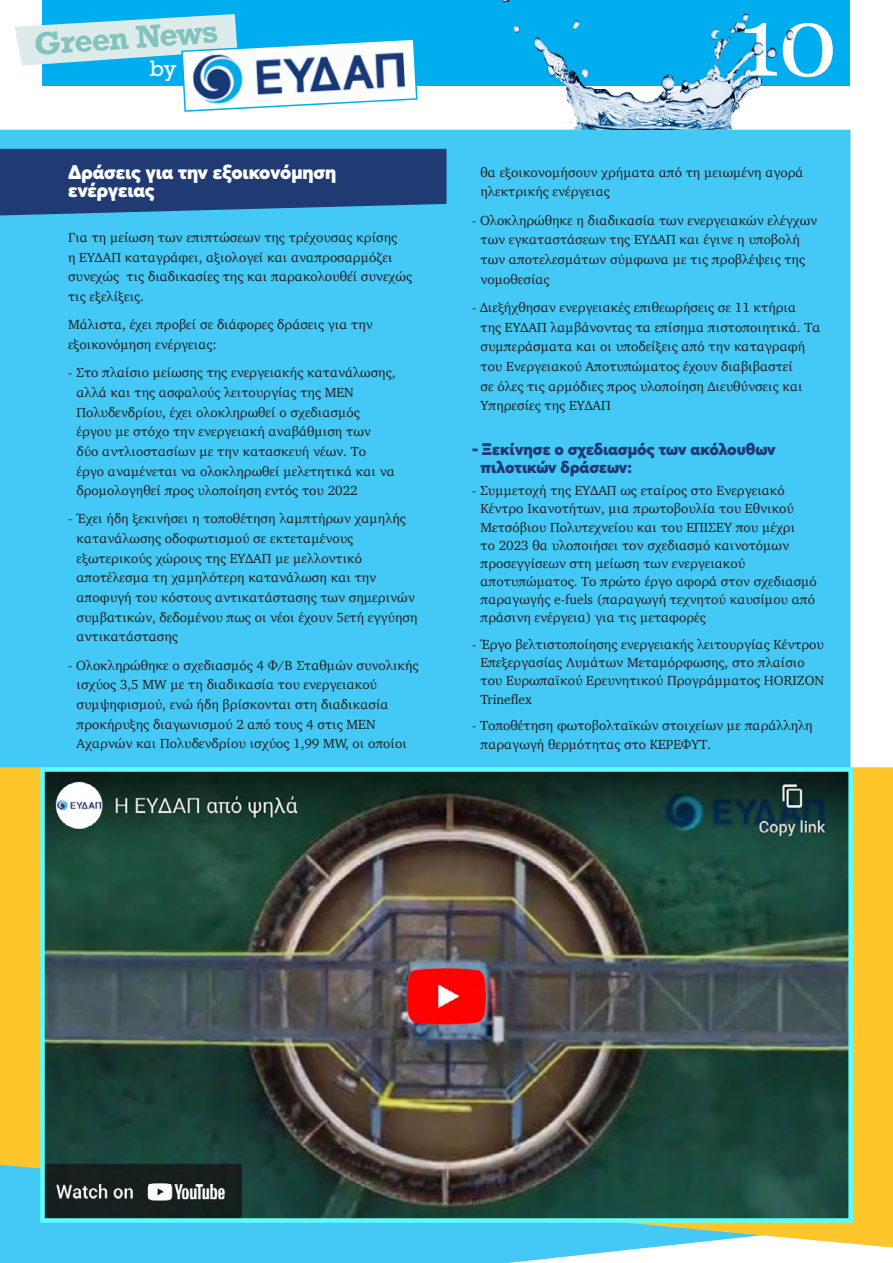
<style>
.page{position:relative;width:893px;height:1263px;background:#fff}
.page>*{position:absolute;margin:0;border:0;box-sizing:border-box;transform-origin:0 0}
.t1{font:97.5px "Georgia";color:#fff}
.t2{font:700 29.85px "Rockwell";color:#82c3bd}
.t3{font:21px "Rockwell";color:#fff}
.t4{font:900 19.5px/18.1px "Averta";letter-spacing:-.005em;color:#fff}
.t5{font:900 16.5px/18.1px "Averta";letter-spacing:-.005em;color:#203a73}
.t6{font:13.5px/19.6px "Charter";color:#231f20}
</style>
<div class="page">
<div style="left:0;top:130px;width:850px;height:1133px;background:#44c8f5"></div>
<svg style="left:0;top:149px;width:446px;height:66px;background:#22457d"></svg>
<svg style="left:0;top:767px;width:893px;height:480px;background:#c0c872"></svg>
<div style="left:43px;top:0;width:807px;height:85px;background:#00aeef"></div>
<svg style="left:15px;top:14px;width:403px;height:98px"></svg>
<img style="left:502px;top:0;width:317px;height:130px">
<img style="left:45px;top:772px;width:803px;height:446px">
<div style="left:40px;top:767px;width:813px;height:456px;border:4px solid #5efcfb"></div>
<h2 class="t2" style="left:33px;top:25px;width:186px;rotate:-4deg">Green News</h2>
<h3 class="t3" style="left:150px;top:55px;width:28px">by</h3>
<h3 class="t4" style="left:68px;top:162px;width:270px">Δράσεις για την εξοικονόμηση ενέργειας</h3>
<p class="t6" style="left:68px;top:228px;width:345px">Για τη μείωση των επιπτώσεων της τρέχουσας κρίσης<br>η ΕΥΔΑΠ καταγράφει, αξιολογεί και αναπροσαρμόζει συνεχώς τις διαδικασίες της και παρακολουθεί́συνεχώς τις εξελίξεις.</p>
<p class="t6" style="left:68px;top:315px;width:306px">Μάλιστα, έχει προβεί σε διάφορες δράσεις για την εξοικονόμηση ενέργειας:</p>
<p class="t6" style="left:77px;top:363px;width:320px;text-indent:-9px">- Στο πλαίσιο μείωσης της ενεργειακής κατανάλωσης, αλλά και της ασφαλούς λειτουργίας της ΜΕΝ Πολυδενδρίου, έχει ολοκληρωθεί ο σχεδιασμός έργου με στόχο την ενεργειακή αναβάθμιση των δύο αντλιοστασίων με την κατασκευή νέων. Το έργο αναμένεται να ολοκληρωθεί μελετητικά και να δρομολογηθεί προς υλοποίηση εντός του 2022</p>
<p class="t6" style="left:77px;top:509px;width:343px;text-indent:-9px">- Έχει ήδη ξεκινήσει η τοποθέτηση λαμπτήρων χαμηλής κατανάλωσης οδοφωτισμού σε εκτεταμένους εξωτερικούς χώρους της ΕΥΔΑΠ με μελλοντικό αποτέλεσμα τη χαμηλότερη κατανάλωση και την αποφυγή του κόστους αντικατάστασης των σημερινών συμβατικών, δεδομένου πως οι νέοι έχουν 5ετή εγγύηση αντικατάστασης</p>
<p class="t6" style="left:77px;top:655px;width:344px;text-indent:-9px">- Ολοκληρώθηκε ο σχεδιασμός 4 Φ/Β Σταθμών συνολικής ισχύος 3,5 MW με τη διαδικασία του ενεργειακού συμψηφισμού, ενώ ήδη βρίσκονται στη διαδικασία προκήρυξης διαγωνισμού 2 από τους 4 στις ΜΕΝ Αχαρνών και Πολυδενδρίου ισχύος 1,99 MW, οι οποίοι</p>
<h1 class="t1" style="left:738px;top:-29px;width:101px">10</h1>
<p class="t6" style="left:480px;top:162px;width:325px">θα εξοικονομήσουν χρήματα από τη μειωμένη αγορά ηλεκτρικής ενέργειας</p>
<p class="t6" style="left:480px;top:210px;width:338px;text-indent:-9px">- Ολοκληρώθηκε η διαδικασία των ενεργειακών ελέγχων των εγκαταστάσεων της ΕΥΔΑΠ και έγινε η υποβολή των αποτελεσμάτων σύμφωνα με τις προβλέψεις της νομοθεσίας</p>
<p class="t6" style="left:480px;top:297px;width:342px;text-indent:-9px">- Διεξήχθησαν ενεργειακές επιθεωρήσεις σε 11 κτήρια<br>της ΕΥΔΑΠ λαμβάνοντας τα επίσημα πιστοποιητικά. Τα συμπεράσματα και οι υποδείξεις από την καταγραφή του Ενεργειακού Αποτυπώματος έχουν διαβιβαστεί<br>σε όλες τις αρμόδιες προς υλοποίηση Διευθύνσεις και Υπηρεσίες της ΕΥΔΑΠ</p>
<p class="t5" style="left:480px;top:439px;width:297px;text-indent:-8px">- Ξεκίνησε ο σχεδιασμός των ακόλουθων πιλοτικών δράσεων:</p>
<p class="t6" style="left:480px;top:481px;width:338px;line-height:18.1px;text-indent:-9px">- Συμμετοχή της ΕΥΔΑΠ ως εταίρος στο Ενεργειακό Κέντρο Ικανοτήτων, μια πρωτοβουλία του Εθνικού Μετσόβιου Πολυτεχνείου και του ΕΠΙΣΕΥ που μέχρι<br>το 2023 θα υλοποιήσει τον σχεδιασμό καινοτόμων προσεγγίσεων στη μείωση των ενεργειακού αποτυπώματος. Το πρώτο έργο αφορά στον σχεδιασμό παραγωγής e-fuels (παραγωγή τεχνητού καυσίμου από πράσινη ενέργεια) για τις μεταφορές</p>
<p class="t6" style="left:480px;top:635px;width:345px;line-height:18.1px;text-indent:-9px">- Έργο βελτιστοποίησης ενεργειακής λειτουργίας Κέντρου Επεξεργασίας Λυμάτων Μεταμόρφωσης, στο πλαίσιο του Ευρωπαϊκού Ερευνητικού Προγράμματος HORIZON Trineflex</p>
<p class="t6" style="left:480px;top:716px;width:334px;line-height:18.1px;text-indent:-9px">- Τοποθέτηση φωτοβολταϊκών στοιχείων με παράλληλη παραγωγή θερμότητας στο ΚΕΡΕΦΥΤ.</p>
</div>
